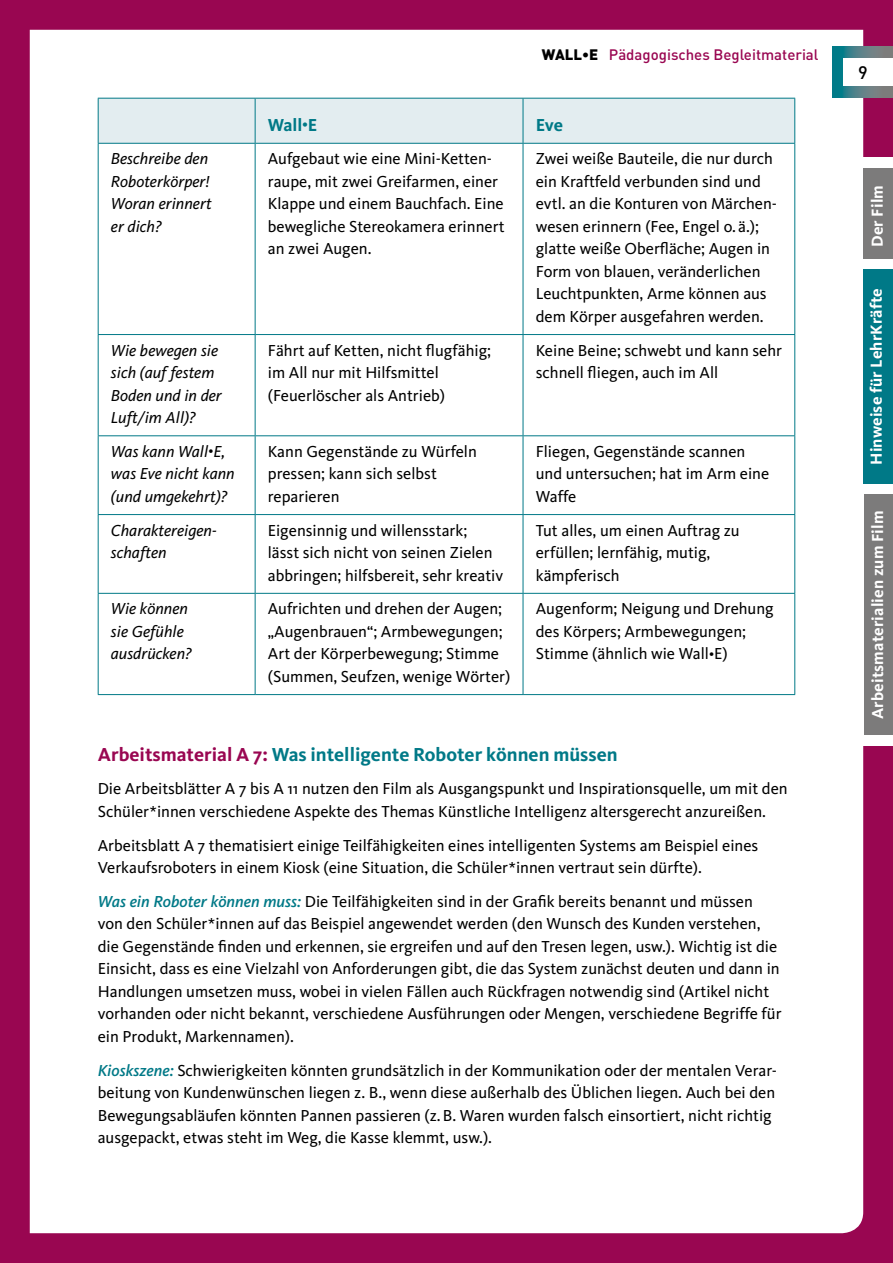
<style>
.page{position:relative;width:893px;height:1263px;background:#990651}
.page>*{position:absolute;margin:0;border:0;box-sizing:border-box;transform-origin:0 0}
.t1{font:700 19.5px "Kievit";color:#007987}
.t2{font:700 18px "Kievit";letter-spacing:-.015em;color:#007987}
.t3{font:500 18px "DIN";color:#000}
.t4{font:16.5px/22.5px "Kievit";color:#000}
.t5{font:italic 16.5px/22.5px "Kievit";color:#000}
.t6{font:700 16.5px "Kievit";letter-spacing:.01em;color:#fff}
.t7{font:500 15px "DIN";color:#990651}
.s1{font-weight:900;color:#000}
.s2{font-size:13.5px}
.s3{color:#990651}
.s4{font-weight:500;font-style:italic;color:#007987}
</style>
<div class="page">
<div style="left:30px;top:30px;width:833px;height:1203px;background:#fff"></div>
<svg style="left:833px;top:47px;width:60px;height:51px;background:#488289"></svg>
<div style="left:853px;top:157px;width:40px;height:589px;background:#fff"></div>
<div style="left:863px;top:169px;width:30px;height:90px;background:#7c7b7b"></div>
<div style="left:863px;top:269px;width:30px;height:215px;background:#007987"></div>
<div style="left:864px;top:495px;width:29px;height:240px;background:#7c7b7b"></div>
<div style="left:843px;top:58px;width:50px;height:27px;background:#fff"></div>
<div style="left:99px;top:99px;width:695px;height:44px;background:#e3edf0"></div>
<hr style="left:98px;top:98px;width:157px;height:1px;background:#007987">
<hr style="left:98px;top:99px;width:1px;height:44px;background:#007987">
<hr style="left:255px;top:98px;width:268px;height:1px;background:#007987">
<hr style="left:255px;top:99px;width:1px;height:44px;background:#007987">
<hr style="left:523px;top:98px;width:272px;height:1px;background:#007987">
<hr style="left:523px;top:99px;width:1px;height:44px;background:#007987">
<hr style="left:794px;top:99px;width:1px;height:44px;background:#007987">
<hr style="left:98px;top:143px;width:157px;height:1px;background:#007987">
<hr style="left:98px;top:144px;width:1px;height:190px;background:#007987">
<hr style="left:255px;top:143px;width:268px;height:1px;background:#007987">
<hr style="left:255px;top:144px;width:1px;height:190px;background:#007987">
<hr style="left:523px;top:143px;width:272px;height:1px;background:#007987">
<hr style="left:523px;top:144px;width:1px;height:190px;background:#007987">
<hr style="left:794px;top:144px;width:1px;height:190px;background:#007987">
<hr style="left:98px;top:334px;width:157px;height:1px;background:#007987">
<hr style="left:98px;top:335px;width:1px;height:100px;background:#007987">
<hr style="left:255px;top:334px;width:268px;height:1px;background:#007987">
<hr style="left:255px;top:335px;width:1px;height:100px;background:#007987">
<hr style="left:523px;top:334px;width:272px;height:1px;background:#007987">
<hr style="left:523px;top:335px;width:1px;height:100px;background:#007987">
<hr style="left:794px;top:335px;width:1px;height:100px;background:#007987">
<hr style="left:98px;top:435px;width:157px;height:1px;background:#007987">
<hr style="left:98px;top:436px;width:1px;height:78px;background:#007987">
<hr style="left:255px;top:435px;width:268px;height:1px;background:#007987">
<hr style="left:255px;top:436px;width:1px;height:78px;background:#007987">
<hr style="left:523px;top:435px;width:272px;height:1px;background:#007987">
<hr style="left:523px;top:436px;width:1px;height:78px;background:#007987">
<hr style="left:794px;top:436px;width:1px;height:78px;background:#007987">
<hr style="left:98px;top:515px;width:1px;height:78px;background:#007987">
<hr style="left:98px;top:594px;width:1px;height:100px;background:#007987">
<hr style="left:255px;top:515px;width:1px;height:78px;background:#007987">
<hr style="left:255px;top:594px;width:1px;height:100px;background:#007987">
<hr style="left:523px;top:515px;width:1px;height:78px;background:#007987">
<hr style="left:794px;top:515px;width:1px;height:78px;background:#007987">
<hr style="left:523px;top:594px;width:1px;height:100px;background:#007987">
<hr style="left:794px;top:594px;width:1px;height:100px;background:#007987">
<hr style="left:98px;top:514px;width:157px;height:1px;background:#007987">
<hr style="left:98px;top:593px;width:157px;height:1px;background:#007987">
<hr style="left:98px;top:694px;width:157px;height:1px;background:#007987">
<hr style="left:255px;top:514px;width:268px;height:1px;background:#007987">
<hr style="left:255px;top:593px;width:268px;height:1px;background:#007987">
<hr style="left:255px;top:694px;width:268px;height:1px;background:#007987">
<hr style="left:523px;top:514px;width:272px;height:1px;background:#007987">
<hr style="left:523px;top:593px;width:272px;height:1px;background:#007987">
<hr style="left:523px;top:694px;width:272px;height:1px;background:#007987">
<p class="t7" style="left:542px;top:45px;width:278px"><span class="s1">WALL•E</span> Pädagogisches Begleitmaterial</p>
<p class="t2" style="left:268px;top:113px;width:51px">Wall<sup>•</sup>E</p>
<p class="t2" style="left:536px;top:113px;width:29px">Eve</p>
<p class="t5" style="left:111px;top:147px;width:102px">Beschreibe den<br>Roboterkörper!<br>Woran erinnert er dich?</p>
<p class="t4" style="left:268px;top:147px;width:238px">Aufgebaut wie eine Mini-Ketten&shy;raupe, mit zwei Greifarmen, einer<br>Klappe und einem Bauchfach. Eine bewegliche Stereokamera erinnert an zwei Augen.</p>
<p class="t4" style="left:536px;top:147px;width:243px">Zwei weiße Bauteile, die nur durch ein Kraftfeld verbunden sind und evtl. an die Konturen von Märchen&shy;wesen erinnern (Fee, Engel o. ä.); glatte weiße Oberfläche; Augen in Form von blauen, veränderlichen Leuchtpunkten, Arme können aus dem Körper ausgefahren werden.</p>
<p class="t5" style="left:111px;top:339px;width:112px">Wie bewegen sie sich (auf festem<br>Boden und in der<br>Luft/im All)?</p>
<p class="t4" style="left:268px;top:339px;width:225px">Fährt auf Ketten, nicht flugfähig; im All nur mit Hilfsmittel (Feuerlöscher als Antrieb)</p>
<p class="t4" style="left:536px;top:339px;width:248px">Keine Beine; schwebt und kann sehr schnell fliegen, auch im All</p>
<p class="t5" style="left:111px;top:440px;width:125px">Was kann Wall<span class="s2">•</span>E, was Eve nicht kann (und umgekehrt)?</p>
<p class="t4" style="left:268px;top:440px;width:210px">Kann Gegenstände zu Würfeln pressen; kann sich selbst reparieren</p>
<p class="t4" style="left:536px;top:440px;width:235px">Fliegen, Gegenstände scannen und untersuchen; hat im Arm eine<br>Waffe</p>
<p class="t5" style="left:111px;top:519px;width:108px">Charaktereigen&shy;schaften</p>
<p class="t4" style="left:268px;top:519px;width:237px">Eigensinnig und willensstark;<br>lässt sich nicht von seinen Zielen abbringen; hilfsbereit, sehr kreativ</p>
<p class="t4" style="left:536px;top:519px;width:205px">Tut alles, um einen Auftrag zu erfüllen; lernfähig, mutig, kämpferisch</p>
<p class="t5" style="left:111px;top:597px;width:82px">Wie können sie Gefühle ausdrücken?</p>
<p class="t4" style="left:268px;top:597px;width:244px">Aufrichten und drehen der Augen; „Augenbrauen“; Armbewegungen; Art der Körperbewegung; Stimme (Summen, Seufzen, wenige Wörter)</p>
<p class="t4" style="left:536px;top:597px;width:240px">Augenform; Neigung und Drehung des Körpers; Armbewegungen;<br>Stimme (ähnlich wie Wall<span class="s2">•</span>E)</p>
<p class="t1" style="left:98px;top:742px;width:521px"><span class="s3">Arbeitsmaterial A 7:</span> Was intelligente Roboter können müssen</p>
<p class="t4" style="left:98px;top:777px;width:691px">Die Arbeitsblätter A 7 bis A 11 nutzen den Film als Ausgangspunkt und Inspirationsquelle, um mit den<br>Schüler*innen verschiedene Aspekte des Themas Künstliche Intelligenz altersgerecht anzureißen.</p>
<p class="t4" style="left:98px;top:834px;width:662px">Arbeitsblatt A 7 thematisiert einige Teilfähigkeiten eines intelligenten Systems am Beispiel eines<br>Verkaufsroboters in einem Kiosk (eine Situation, die Schüler*innen vertraut sein dürfte).</p>
<p class="t4" style="left:98px;top:890px;width:685px"><span class="s4">Was ein Roboter können muss:</span> Die Teilfähigkeiten sind in der Grafik bereits benannt und müssen von den Schüler*innen auf das Beispiel angewendet werden (den Wunsch des Kunden verstehen, die Gegenstände finden und erkennen, sie ergreifen und auf den Tresen legen, usw.). Wichtig ist die Einsicht, dass es eine Vielzahl von Anforderungen gibt, die das System zunächst deuten und dann in Handlungen umsetzen muss, wobei in vielen Fällen auch Rückfragen notwendig sind (Artikel nicht vorhanden oder nicht bekannt, verschiedene Ausführungen oder Mengen, verschiedene Begriffe für ein Produkt, Markennamen).</p>
<p class="t4" style="left:98px;top:1059px;width:681px"><span class="s4">Kioskszene:</span> Schwierigkeiten könnten grundsätzlich in der Kommunikation oder der mentalen Verar&shy;beitung von Kundenwünschen liegen z. B., wenn diese außerhalb des Üblichen liegen. Auch bei den Bewegungsabläufen könnten Pannen passieren (z.B. Waren wurden falsch einsortiert, nicht richtig ausgepackt, etwas steht im Weg, die Kasse klemmt, usw.).</p>
<p class="t3" style="left:858px;top:61px;width:11px">9</p>
<p class="t6" style="left:867px;top:247px;width:63px;rotate:-90deg">Der Film</p>
<p class="t6" style="left:866px;top:465px;width:178px;rotate:-90deg">Hinweise für LehrKräfte</p>
<p class="t6" style="left:867px;top:719px;width:210px;rotate:-90deg">Arbeitsmaterialien zum Film</p>
</div>
